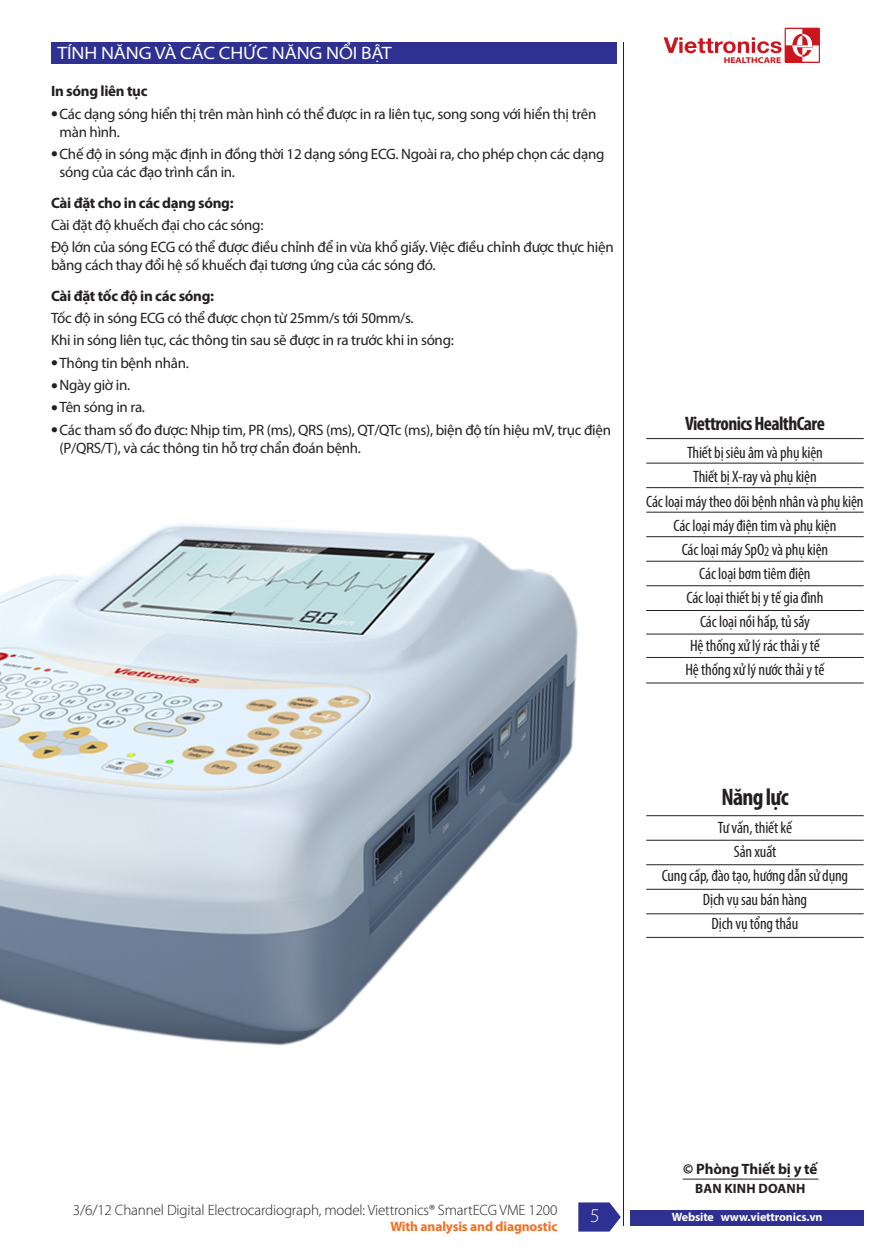
<style>
.page{position:relative;width:885px;height:1255px;background:#fff}
.page>*{position:absolute;margin:0;border:0;box-sizing:border-box;transform-origin:0 0}
.t1{font:700 condensed 24px "Myriad Pro";letter-spacing:-.03em;color:#231f20}
.t2{font:700 condensed 19.5px "Myriad Pro";letter-spacing:-.03em;color:#231f20}
.Noi_dung{font:300 19.5px "Myriad Pro";color:#fff}
.gioi_thieu{font:semi-expanded 18px "Myriad Pro";letter-spacing:-.005em;color:#fff}
.t3{font:condensed 16.5px/24px "Myriad Pro";letter-spacing:-.01em;color:#231f20;text-align:center}
.khoi{font:15px/18px "Myriad Pro";letter-spacing:-.02em;color:#231f20}
.khoi-2{font:700 15px "Myriad Pro";letter-spacing:-.02em;color:#231f20}
.t4{font:300 15px "Myriad Pro";letter-spacing:-.01em;color:#231f20}
.t5{font:700 13.5px "Myriad Pro";letter-spacing:-.01em;color:#f36e21}
.t6{font:700 13.5px "Myriad Pro";letter-spacing:.01em;color:#231f20}
.t7{font:700 12px "Myriad Pro";letter-spacing:-.01em;color:#fff}
.t8{font:700 8.4px "Myriad Pro";color:#cd151d;scale:1.16 1}
.s1{font-weight:900}
</style>
<div class="page">
<div style="left:51px;top:42px;width:565px;height:21px;background:#2e3092"></div>
<div style="left:630px;top:1209px;width:233px;height:16px;background:#2e3092"></div>
<hr style="left:682px;top:1178px;width:136px;height:1px;background:#231f20">
<svg style="left:784px;top:28px;width:35px;height:35px"></svg>
<svg style="left:663px;top:29px;width:155px;height:33px"></svg>
<svg style="left:578px;top:1202px;width:42px;height:29px"></svg>
<hr style="left:646px;top:438px;width:217px;height:1px;background:#231f20">
<hr style="left:646px;top:463px;width:217px;height:1px;background:#231f20">
<hr style="left:646px;top:487px;width:217px;height:1px;background:#231f20">
<hr style="left:646px;top:512px;width:217px;height:1px;background:#231f20">
<hr style="left:646px;top:536px;width:217px;height:1px;background:#231f20">
<hr style="left:646px;top:561px;width:217px;height:1px;background:#231f20">
<hr style="left:646px;top:585px;width:217px;height:1px;background:#231f20">
<hr style="left:646px;top:815px;width:217px;height:1px;background:#231f20">
<hr style="left:646px;top:840px;width:217px;height:1px;background:#231f20">
<hr style="left:646px;top:864px;width:217px;height:1px;background:#231f20">
<hr style="left:646px;top:889px;width:217px;height:1px;background:#231f20">
<hr style="left:646px;top:913px;width:217px;height:1px;background:#231f20">
<hr style="left:646px;top:610px;width:217px;height:1px;background:#231f20">
<hr style="left:646px;top:633px;width:217px;height:1px;background:#231f20">
<hr style="left:646px;top:657px;width:217px;height:1px;background:#231f20">
<hr style="left:646px;top:682px;width:217px;height:1px;background:#231f20">
<hr style="left:646px;top:937px;width:217px;height:1px;background:#231f20">
<img style="left:0;top:524px;width:578px;height:522px">
<hr style="left:623px;top:42px;width:1px;height:1183px;background:#231f20">
<p class="gioi_thieu" style="left:57px;top:42px;width:336px">TÍNH NĂNG VÀ CÁC CHỨC NĂNG NỔI BẬT</p>
<p class="khoi-2" style="left:51px;top:81px;width:98px">In sóng liên tục</p>
<p class="khoi" style="left:60px;top:104px;width:538px;text-indent:-9px">● Các dạng sóng hiển thị trên màn hình có thể được in ra liên tục, song song với hiển thị trên màn hình.</p>
<p class="khoi" style="left:60px;top:145px;width:546px;text-indent:-9px">● Chế độ in sóng mặc định in đồng thời 12 dạng sóng ECG. Ngoài ra, cho phép chọn các dạng sóng của các đạo trình cần in.</p>
<p class="khoi-2" style="left:51px;top:193px;width:184px">Cài đặt cho in các dạng sóng:</p>
<p class="khoi" style="left:51px;top:216px;width:214px">Cài đặt độ khuếch đại cho các sóng:</p>
<p class="khoi" style="left:51px;top:238px;width:564px">Độ lớn của sóng ECG có thể được điều chỉnh để in vừa khổ giấy. Việc điều chỉnh được thực hiện bằ ng cách thay đổi hệ số khuếch đại tương ứng của các sóng đó.</p>
<p class="khoi-2" style="left:51px;top:286px;width:164px">Cà i đặt tốc độ in các sóng:</p>
<p class="khoi" style="left:51px;top:309px;width:364px">Tốc độ in sóng ECG có thể được chọn từ 25mm/s tới 50mm/s.</p>
<p class="khoi" style="left:51px;top:331px;width:404px">Khi in sóng liên tục, các thông tin sau sẽ được in ra trước khi in sóng:</p>
<p class="khoi" style="left:51px;top:353px;width:139px">● Thông tin bệnh nhân.</p>
<p class="khoi" style="left:51px;top:376px;width:81px">● Ngày giờ in.</p>
<p class="khoi" style="left:51px;top:398px;width:95px">● Tên sóng in ra.</p>
<p class="khoi" style="left:60px;top:420px;width:553px;text-indent:-9px">● Các tham số đo được: Nhịp tim, PR (ms), QRS (ms), QT/QTc (ms), biện độ tín hiệu mV, trục điện (P/QRS/T), và các thông tin hỗ trợ chẩn đoán bệnh.</p>
<p class="t8" style="left:723px;top:54px;width:51px">HEALTHCARE</p>
<h2 class="t2" style="left:685px;top:411px;width:141px">Viettronics HealthCare</h2>
<p class="t3" style="left:646px;top:440px;width:219px">Thiết bị siêu âm và phụ kiện<br>Thiết bị X-ray và phụ kiện<br>Các loại máy theo dõi bệnh nhân và phụ kiện<br>Các loại máy điện tim và phụ kiện<br>Các loại máy SpO<sub>2</sub> và phụ kiện<br>Các loại bơm tiêm điện<br>Các loại thiết bị y tế gia đình<br>Các loại nồi hấp, tủ sấy<br>Hệ thống xử lý rác thải y tế<br>Hệ thống xử lý nước thải y tế</p>
<h1 class="t1" style="left:721px;top:781px;width:69px">Năng lực</h1>
<p class="t3" style="left:661px;top:815px;width:188px">Tư vấn, thiết kế<br>Sản xuất<br>Cung cấp, đào tạo, hướng dẫn sử dụng<br>Dịch vụ sau bán hàng<br>Dịch vụ tổng thầu</p>
<p class="t4" style="left:73px;top:1200px;width:486px">3/6/12 Channel Digital Electrocardiograph, model: Viettronics® SmartECG VME 1200</p>
<p class="t5" style="left:390px;top:1217px;width:169px">With analysis and diagnostic</p>
<p class="Noi_dung" style="left:590px;top:1203px;width:11px">5</p>
<p class="khoi-2" style="left:683px;top:1158px;width:136px"><span class="s1">©</span> Phòng Thiết bị y tế</p>
<p class="t6" style="left:695px;top:1179px;width:112px">BAN KINH DOANH</p>
<p class="t7" style="left:671px;top:1209px;width:152px">Website www.viettronics.vn</p>
</div>
